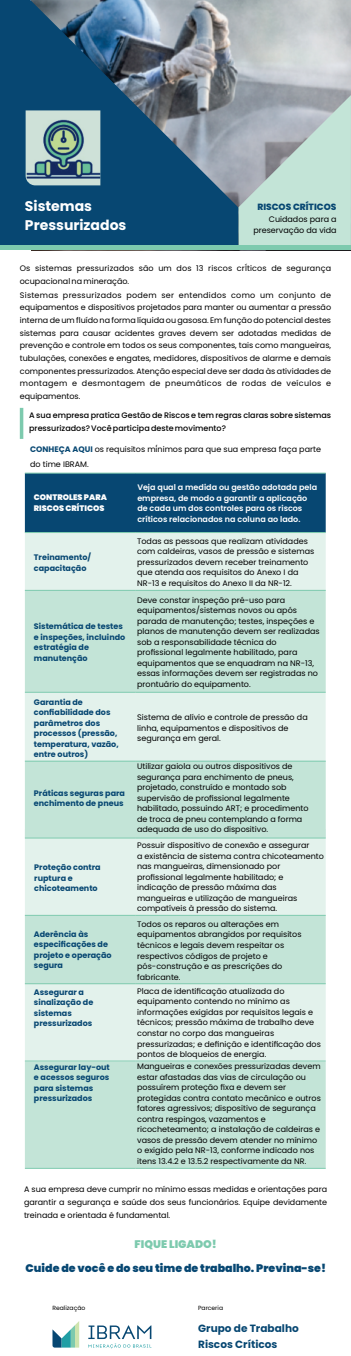
<style>
.page{position:relative;width:351px;height:1356px;background:#fff}
.page>*{position:absolute;margin:0;border:0;box-sizing:border-box;transform-origin:0 0}
.t1{font:700 14px/18.4px "Poppins";color:#fff}
.t2{font:900 11px "Poppins";color:#074772}
.t3{font:900 11px "Poppins";color:#7dcaae}
.t4{font:700 10.5px/15.5px "Poppins";color:#074772}
.t5{font:800 9px "Poppins";color:#074772}
.t6{font:8px/10.6px "Poppins";color:#000001}
.t7{font:700 8px/10.6px "Poppins";color:#074772}
.t8{font:600 8px/10.6px "Poppins";color:#fff}
.t9{font:500 8px/12.7px "Poppins";color:#000001}
.t10{font:900 8px/10.6px "Poppins";color:#fff}
.t11{font:6px "Poppins";color:#000001}
.s1{font-weight:700;color:#074772}
.s2{font-family:"Segoe UI Variable"}
</style>
<div class="page">
<svg style="left:238px;top:95px;width:112px;height:150px;background:#b5cbc7"></svg>
<svg style="left:0;top:0;width:238px;height:245px;background:#366180"></svg>
<div style="left:0;top:245px;width:350px;height:5px;background:#7dcaae"></div>
<hr style="left:20px;top:408px;width:3px;height:31px;background:#7dcaae">
<svg style="left:88px;top:1325px;width:63px;height:24px"></svg>
<svg style="left:52px;top:1321px;width:27px;height:27px"></svg>
<img style="left:26px;top:110px;width:74px;height:75px">
<div style="left:25px;top:1062px;width:300px;height:106px;background:#c3e4d7"></div>
<div style="left:25px;top:984px;width:300px;height:77px;background:#e3f2ec"></div>
<div style="left:25px;top:474px;width:300px;height:58px;background:#074772"></div>
<div style="left:25px;top:533px;width:300px;height:57px;background:#e3f2ec"></div>
<svg style="left:25px;top:591px;width:300px;height:392px;background:#cee9de"></svg>
<hr style="left:25px;top:590px;width:110px;height:1px;background:#7dcaae">
<hr style="left:135px;top:590px;width:190px;height:1px;background:#7dcaae">
<hr style="left:25px;top:473px;width:110px;height:1px;background:#7dcaae">
<hr style="left:135px;top:473px;width:190px;height:1px;background:#7dcaae">
<hr style="left:25px;top:532px;width:110px;height:1px;background:#7dcaae">
<hr style="left:135px;top:532px;width:190px;height:1px;background:#7dcaae">
<hr style="left:25px;top:761px;width:110px;height:1px;background:#7dcaae">
<hr style="left:135px;top:761px;width:190px;height:1px;background:#7dcaae">
<hr style="left:25px;top:983px;width:110px;height:1px;background:#7dcaae">
<hr style="left:135px;top:983px;width:190px;height:1px;background:#7dcaae">
<hr style="left:25px;top:692px;width:110px;height:1px;background:#7dcaae">
<hr style="left:135px;top:692px;width:190px;height:1px;background:#7dcaae">
<hr style="left:25px;top:838px;width:110px;height:1px;background:#7dcaae">
<hr style="left:135px;top:838px;width:190px;height:1px;background:#7dcaae">
<hr style="left:25px;top:915px;width:110px;height:1px;background:#7dcaae">
<hr style="left:135px;top:915px;width:190px;height:1px;background:#7dcaae">
<hr style="left:25px;top:1061px;width:110px;height:1px;background:#7dcaae">
<hr style="left:135px;top:1061px;width:190px;height:1px;background:#7dcaae">
<hr style="left:25px;top:1168px;width:110px;height:1px;background:#7dcaae">
<hr style="left:135px;top:1168px;width:190px;height:1px;background:#7dcaae">
<h1 class="t1" style="left:25px;top:197px;width:103px">Sistemas<br>Pressurizados</h1>
<p class="t5" style="left:257px;top:200px;width:80px">RISCOS CRÍTICOS</p>
<p class="t6" style="left:253px;top:214px;width:85px;text-align:right">Cuidados para a preservação da vida</p>
<p class="t6" style="left:20px;top:262px;width:312px;line-height:12.7px">Os sistemas pressurizados são um dos 13 riscos crÍticos de segurança ocupacional na mineração.</p>
<p class="t6" style="left:20px;top:289px;width:312px;line-height:12.7px;text-align:justify">Sistemas pressurizados podem ser entendidos como um conjunto de equipamentos e dispositivos projetados para manter ou aumentar a pressão interna de um fluído na forma líquida ou gasosa. Em função do potencial destes sistemas para causar acidentes graves devem ser adotadas medidas de prevenção e controle em todos os seus componentes, tais como mangueiras, tubulações, conexões e engates, medidores, dispositivos de alarme e demais componentes pressurizados. Atenção especial deve ser dada às atividades de montagem e desmontagem de pneumáticos de rodas de veículos e equipamentos.</p>
<p class="t9" style="left:29px;top:409px;width:303px">A sua empresa pratica Gestão de Riscos e tem regras claras sobre sistemas pressurizados? Você participa deste movimento?</p>
<p class="t6" style="left:30px;top:443px;width:292px;line-height:14.1px"><span class="s1">CONHEÇA AQUI</span> os requisitos min<span class="s2">́</span> imos para que sua empresa faça parte do time IBRAM.</p>
<p class="t10" style="left:34px;top:492px;width:74px">CONTROLES PARA<br>RISCOS CRÍTICOS</p>
<p class="t8" style="left:137px;top:482px;width:181px">Veja qual a medida ou gestão adotada pela empresa, de modo a garantir a aplicação de cada um dos controles para os riscos críticos relacionados na coluna ao lado.</p>
<p class="t7" style="left:34px;top:552px;width:59px">Treinamento/ capacitação</p>
<p class="t6" style="left:137px;top:536px;width:178px">Todas as pessoas que realizam atividades com caldeiras, vasos de pressão e sistemas pressurizados devem receber treinamento que atenda aos requisitos do Anexo I da NR-13 e requisitos do Anexo II da NR-12.</p>
<p class="t6" style="left:137px;top:595px;width:184px">Deve constar inspeção pré-uso para equipamentos/sistemas novos ou após parada de manutenção; testes, inspeções e planos de manutenção devem ser realizadas sob a responsabilidade técnica do profissional legalmente habilitado, para equipamentos que se enquadram na NR-13, essas informações devem ser registradas no prontuário do equipamento.</p>
<p class="t7" style="left:34px;top:621px;width:93px">Sistemática de testes e inspeções, incluindo estratégia de manutenção</p>
<p class="t7" style="left:34px;top:696px;width:86px">Garantia de confiabilidade dos parâmetros dos processos (pressão, temperatura, vazão, entre outros)</p>
<p class="t7" style="left:34px;top:788px;width:92px">Práticas seguras para enchimento de pneus</p>
<p class="t7" style="left:34px;top:862px;width:68px">Proteção contra ruptura e chicoteamento</p>
<p class="t7" style="left:34px;top:929px;width:79px">Aderência às especificações de projeto e operação segura</p>
<p class="t6" style="left:137px;top:712px;width:172px">Sistema de alívio e controle de pressão da linha, equipamentos e dispositivos de segurança em geral.</p>
<p class="t6" style="left:137px;top:761px;width:173px">Utilizar gaiola ou outros dispositivos de segurança para enchimento de pneus, projetado, construído e montado sob supervisão de profissional legalmente habilitado, possuindo ART; e procedimento de troca de pneu contemplando a forma adequada de uso do dispositivo.</p>
<p class="t6" style="left:137px;top:840px;width:188px">Possuir dispositivo de conexão e assegurar<br>a existência de sistema contra chicoteamento nas mangueiras, dimensionado por profissional legalmente habilitado; e indicação de pressão máxima das mangueiras e utilização de mangueiras compatíveis à pressão do sistema.</p>
<p class="t6" style="left:137px;top:919px;width:165px">Todos os reparos ou alterações em equipamentos abrangidos por requisitos técnicos e legais devem respeitar os respectivos códigos de projeto e pós-construção e as prescrições do fabricante.</p>
<p class="t7" style="left:34px;top:987px;width:61px">Assegurar a sinalização de sistemas pressurizados</p>
<p class="t6" style="left:137px;top:986px;width:185px">Placa de identificação atualizada do equipamento contendo no mínimo as informações exigidas por requisitos legais e técnicos; pressão máxima de trabalho deve constar no corpo das mangueiras pressurizadas; e definição e identificação dos pontos de bloqueios de energia.</p>
<p class="t7" style="left:34px;top:1062px;width:77px">Assegurar lay-out e acessos seguros para sistemas pressurizados</p>
<p class="t6" style="left:137px;top:1061px;width:185px">Mangueiras e conexões pressurizadas devem estar afastadas das vias de circulação ou possuírem proteção fixa e devem ser protegidas contra contato mecânico e outros fatores agressivos; dispositivo de segurança contra respingos, vazamentos e ricocheteamento; a instalação de caldeiras e vasos de pressão devem atender no mínimo o exigido pela NR-13, conforme indicado nos itens 13.4.2 e 13.5.2 respectivamente da NR.</p>
<p class="t6" style="left:24px;top:1183px;width:304px;line-height:12.9px;text-align:justify">A sua empresa deve cumprir no mínimo essas medidas e orientações para garantir a segurança e saúde dos seus funcionários. Equipe devidamente treinada e orientada é fundamental.</p>
<h2 class="t3" style="left:134px;top:1237px;width:84px">FIQUE LIGADO!</h2>
<h2 class="t2" style="left:26px;top:1261px;width:301px">Cuide de você e do seu time de trabalho. Previna-se!</h2>
<p class="t11" style="left:52px;top:1303px;width:34px">Realização</p>
<p class="t11" style="left:198px;top:1303px;width:26px">Parceria</p>
<h3 class="t4" style="left:198px;top:1321px;width:102px">Grupo de Trabalho<br>Riscos Críticos</h3>
</div>
